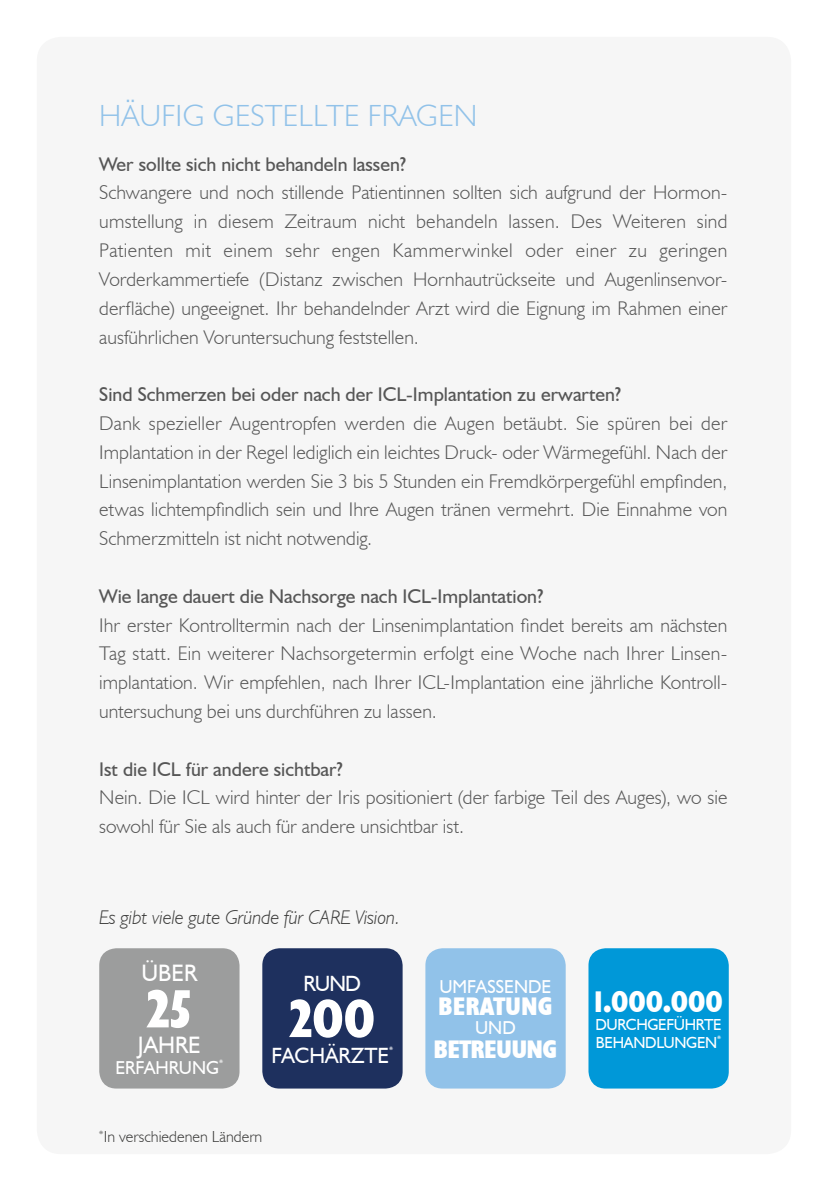
<style>
.page{position:relative;width:828px;height:1191px;background:#fff}
.page>*{position:absolute;margin:0;border:0;box-sizing:border-box;transform-origin:0 0}
.t1{font:700 condensed 54.4px "Humanist 521 BT Xtra";color:#fff}
.t2{font:300 30.6px "Humanist 521 BT";letter-spacing:.01em;color:#91c2e9}
.t3{font:700 condensed 30px "Humanist 521 BT Xtra";letter-spacing:-.005em;color:#fff}
.t4{font:700 condensed 25.4px "Humanist 521 BT Xtra";letter-spacing:-.03em;color:#fff}
.t5{font:700 condensed 25.4px "Humanist 521 BT Xtra";color:#fff}
.t6{font:23.8px "Humanist 521 BT";color:#fff}
.t7{font:22px "Humanist 521 BT";color:#fff}
.t8{font:300 19.8px/28.8px "Humanist 521 BT";letter-spacing:.005em;color:#565656;text-align:justify}
.t9{font:19.8px "Humanist 521 BT";color:#565656}
.t10{font:italic 300 19.8px "Humanist 521 BT";color:#3b3b3a}
.t11{font:18.6px "Humanist 521 BT";color:#fff}
.t12{font:16px/18px "Humanist 521 BT";letter-spacing:-.02em;color:#fff}
.t13{font:300 16px "Humanist 521 BT";color:#3b3b3a}
.t14{font:9.4px "Humanist 521 BT";color:#fff}
</style>
<div class="page">
<div style="left:37px;top:37px;width:754px;height:1117px;background:#f6f6f6;border-radius:24px"></div>
<div style="left:262px;top:948px;width:140px;height:140px;background:#1e305e;border-radius:17px"></div>
<div style="left:99px;top:948px;width:140px;height:140px;background:#9c9d9d;border-radius:17px"></div>
<div style="left:425px;top:948px;width:141px;height:140px;background:#91c2e9;border-radius:17px"></div>
<div style="left:588px;top:948px;width:141px;height:140px;background:#0098d8;border-radius:17px"></div>
<h2 class="t2" style="left:99px;top:96px;width:380px">HÄUFIG GESTELLTE FRAGEN</h2>
<p class="t9" style="left:99px;top:152px;width:308px">Wer sollte sich nicht behandeln lassen?</p>
<p class="t8" style="left:99px;top:178px;width:630px">Schwangere und noch stillende Patientinnen sollten sich aufgrund der Hormon&shy;umstellung in diesem Zeitraum nicht behandeln lassen. Des Weiteren sind Patienten mit einem sehr engen Kammerwinkel oder einer zu geringen Vorderkammertiefe (Distanz zwischen Hornhautrückseite und Augenlinsenvor&shy;derfläche) ungeeignet. Ihr behandelnder Arzt wird die Eignung im Rahmen einer ausführlichen Voruntersuchung feststellen.</p>
<p class="t9" style="left:99px;top:382px;width:523px">Sind Schmerzen bei oder nach der ICL-Implantation zu erwarten?</p>
<p class="t8" style="left:99px;top:408px;width:630px">Dank spezieller Augentropfen werden die Augen betäubt. Sie spüren bei der Implantation in der Regel lediglich ein leichtes Druck- oder Wärmegefühl. Nach der Linsenimplantation werden Sie 3 bis 5 Stunden ein Fremdkörpergefühl empfinden, etwas lichtempfindlich sein und Ihre Augen tränen vermehrt. Die Einnahme von Schmerzmitteln ist nicht notwendig.</p>
<p class="t9" style="left:99px;top:584px;width:446px">Wie lange dauert die Nachsorge nach ICL-Implantation?</p>
<p class="t8" style="left:99px;top:610px;width:630px">Ihr erster Kontrolltermin nach der Linsenimplantation findet bereits am nächsten Tag statt. Ein weiterer Nachsorgetermin erfolgt eine Woche nach Ihrer Linsen&shy;implantation. Wir empfehlen, nach Ihrer ICL-Implantation eine jährliche Kontroll&shy;untersuchung bei uns durchführen zu lassen.</p>
<p class="t9" style="left:99px;top:756px;width:245px">Ist die ICL für andere sichtbar?</p>
<p class="t8" style="left:99px;top:783px;width:630px">Nein. Die ICL wird hinter der Iris positioniert (der farbige Teil des Auges), wo sie sowohl für Sie als auch für andere unsichtbar ist.</p>
<p class="t10" style="left:99px;top:905px;width:302px">Es gibt viele gute Gründe für CARE Vision.</p>
<p class="t6" style="left:141px;top:958px;width:57px">ÜBER</p>
<h1 class="t1" style="left:147px;top:975px;width:46px">25</h1>
<p class="t6" style="left:138px;top:1030px;width:64px">JAHRE</p>
<p class="t11" style="left:115px;top:1055px;width:109px">ERFAHRUNG<sup>*</sup></p>
<p class="t7" style="left:303px;top:970px;width:59px">RUND</p>
<h1 class="t1" style="left:289px;top:984px;width:87px">200</h1>
<p class="t7" style="left:271px;top:1041px;width:119px">FACHÄRZTE</p>
<p class="t14" style="left:389px;top:1044px;width:6px">*</p>
<p class="t13" style="left:99px;top:1126px;width:165px"><sup>*</sup>In verschiedenen Ländern</p>
<p class="t11" style="left:439px;top:975px;width:114px">UMFASSENDE</p>
<p class="t5" style="left:438px;top:990px;width:116px">BERATUNG</p>
<p class="t11" style="left:475px;top:1016px;width:42px">UND</p>
<p class="t4" style="left:433px;top:1033px;width:125px">BETREUUNG</p>
<h3 class="t3" style="left:594px;top:983px;width:130px">1.000.000</h3>
<p class="t12" style="left:595px;top:1015px;width:128px">DURCHGEFÜHRTE<br>BEHANDLUNGEN<sup>*</sup></p>
</div>
